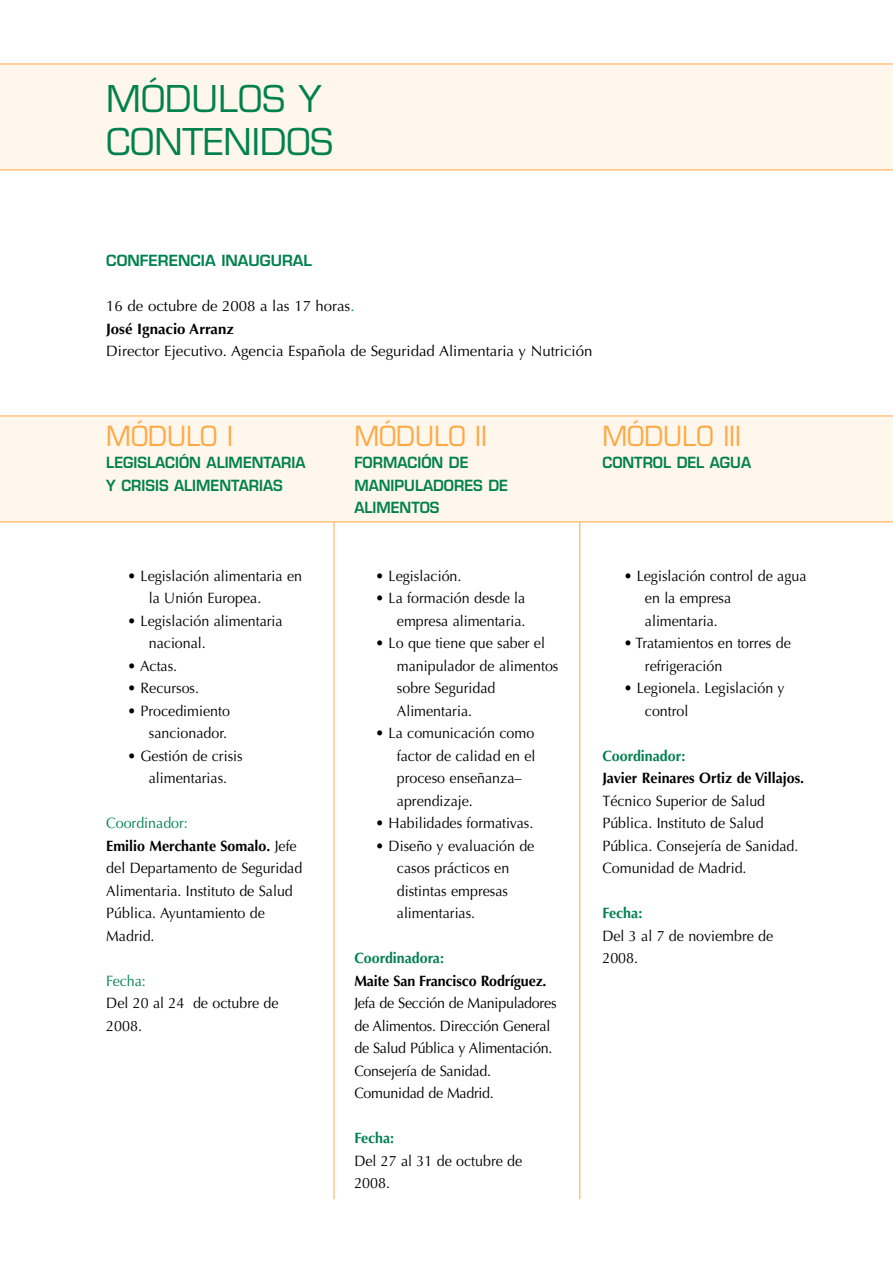
<style>
.page{position:relative;width:893px;height:1263px;background:#fff}
.page>*{position:absolute;margin:0;border:0;box-sizing:border-box;transform-origin:0 0}
.t1{font:36px/43.2px "Eurostile";color:#01814e}
.t2{font:27px "Eurostile";color:#ffa842;scale:.95 1}
.t3{font:15px/22.5px "Optima";color:#000;scale:.95 1}
.t4{font:15px/22.5px "Optima";color:#000}
.t5{font:600 15px/22.5px "Eurostile";color:#01814e;scale:.95 1}
.t6{font:700 15px "Optima";letter-spacing:-.01em;color:#000;scale:.95 1}
.t7{font:700 15px "Optima";color:#01814e;scale:.95 1}
.t8{font:600 15px "Eurostile";color:#01814e}
.t9{font:15px "Optima";letter-spacing:-.01em;color:#01814e;scale:.95 1}
.s1{color:#01814e}
.s2{font-weight:700}
</style>
<div class="page">
<hr style="left:334px;top:444px;width:1px;height:755px;background:#ffa842">
<hr style="left:580px;top:444px;width:1px;height:755px;background:#ffa842">
<div style="left:0;top:64px;width:893px;height:106px;background:#fff6ec"></div>
<hr style="left:0;top:64px;width:893px;height:1px;background:#ffa842">
<hr style="left:0;top:170px;width:893px;height:1px;background:#ffa842">
<div style="left:0;top:416px;width:893px;height:106px;background:#fff6ec"></div>
<hr style="left:0;top:416px;width:893px;height:1px;background:#ffa842">
<hr style="left:0;top:522px;width:893px;height:1px;background:#ffa842">
<h1 class="t1" style="left:106px;top:81px;width:228px">MÓDULOS Y<br>CONTENIDOS</h1>
<p class="t8" style="left:106px;top:255px;width:207px">CONFERENCIA INAUGURAL</p>
<p class="t4" style="left:106px;top:296px;width:250px">16 de octubre de 2008 a las 17 horas<span class="s1">.<br></span><span class="s2">José Ignacio Arranz</span></p>
<p class="t4" style="left:106px;top:341px;width:488px">Director Ejecutivo. Agencia Española de Seguridad Alimentaria y Nutrición</p>
<h2 class="t2" style="left:106px;top:425px;width:135px">MÓDULO I</h2>
<p class="t5" style="left:106px;top:453px;width:211px">LEGISLACIÓN ALIMENTARIA<br>Y CRISIS ALIMENTARIAS</p>
<p class="t3" style="left:149px;top:566px;width:163px;text-indent:-21px">• Legislación alimentaria en la Unión Europea.</p>
<p class="t3" style="left:149px;top:611px;width:142px;text-indent:-21px">• Legislación alimentaria nacional.</p>
<p class="t3" style="left:128px;top:656px;width:54px">• Actas.</p>
<p class="t3" style="left:128px;top:678px;width:77px">• Recursos.</p>
<p class="t3" style="left:128px;top:701px;width:109px;text-align:right">• Procedimiento sancionador.</p>
<p class="t3" style="left:128px;top:746px;width:123px;text-align:center">• Gestión de crisis alimentarias.</p>
<p class="t3" style="left:106px;top:813px;width:208px"><span class="s1">Coordinador:<br></span><span class="s2">Emilio Merchante Somalo.</span> Jefe del Departamento de Seguridad<br>Alimentaria. Instituto de Salud<br>Pública. Ayuntamiento de<br>Madrid.</p>
<p class="t9" style="left:106px;top:974px;width:43px">Fecha:</p>
<p class="t3" style="left:106px;top:993px;width:183px">Del 20 al 24 de octubre de<br>2008.</p>
<h2 class="t2" style="left:354px;top:425px;width:141px">MÓDULO II</h2>
<p class="t5" style="left:354px;top:453px;width:163px">FORMACIÓN DE<br>MANIPULADORES DE<br>ALIMENTOS</p>
<p class="t3" style="left:376px;top:566px;width:92px">• Legislación.</p>
<p class="t3" style="left:376px;top:588px;width:159px;text-align:right">• La formación desde la empresa alimentaria.</p>
<p class="t3" style="left:397px;top:633px;width:172px;text-indent:-21px">• Lo que tiene que saber el manipulador de alimentos sobre Seguridad<br>Alimentaria.</p>
<p class="t3" style="left:397px;top:723px;width:147px;text-indent:-21px">• La comunicación como factor de calidad en el proceso enseñanza– aprendizaje.</p>
<p class="t3" style="left:376px;top:813px;width:168px">• Habilidades formativas.</p>
<p class="t3" style="left:397px;top:836px;width:146px;text-indent:-21px">• Diseño y evaluación de casos prácticos en distintas empresas alimentarias.</p>
<p class="t7" style="left:354px;top:952px;width:96px">Coordinadora:</p>
<p class="t6" style="left:354px;top:974px;width:204px">Maite San Francisco Rodríguez.</p>
<p class="t3" style="left:354px;top:993px;width:214px">Jefa de Sección de Manipuladores de Alimentos. Dirección General de Salud Pública y Alimentación.<br>Consejería de Sanidad.<br>Comunidad de Madrid.</p>
<p class="t7" style="left:354px;top:1132px;width:43px">Fecha:</p>
<p class="t3" style="left:354px;top:1151px;width:178px">Del 27 al 31 de octubre de<br>2008.</p>
<h2 class="t2" style="left:602px;top:425px;width:147px">MÓDULO III</h2>
<p class="t5" style="left:602px;top:453px;width:158px">CONTROL DEL AGUA</p>
<p class="t3" style="left:645px;top:566px;width:172px;text-indent:-21px">• Legislación control de agua en la empresa alimentaria.</p>
<p class="t3" style="left:645px;top:633px;width:155px;text-indent:-21px">• Tratamientos en torres de refrigeración</p>
<p class="t3" style="left:645px;top:678px;width:149px;text-indent:-21px">• Legionela. Legislación y control</p>
<p class="t7" style="left:602px;top:749px;width:89px">Coordinador:</p>
<p class="t6" style="left:602px;top:772px;width:214px">Javier Reinares Ortiz de Villajos.</p>
<p class="t3" style="left:602px;top:791px;width:208px">Técnico Superior de Salud<br>Pública. Instituto de Salud<br>Pública. Consejería de Sanidad.<br>Comunidad de Madrid.</p>
<p class="t7" style="left:602px;top:907px;width:43px">Fecha:</p>
<p class="t3" style="left:602px;top:926px;width:181px">Del 3 al 7 de noviembre de<br>2008.</p>
</div>
